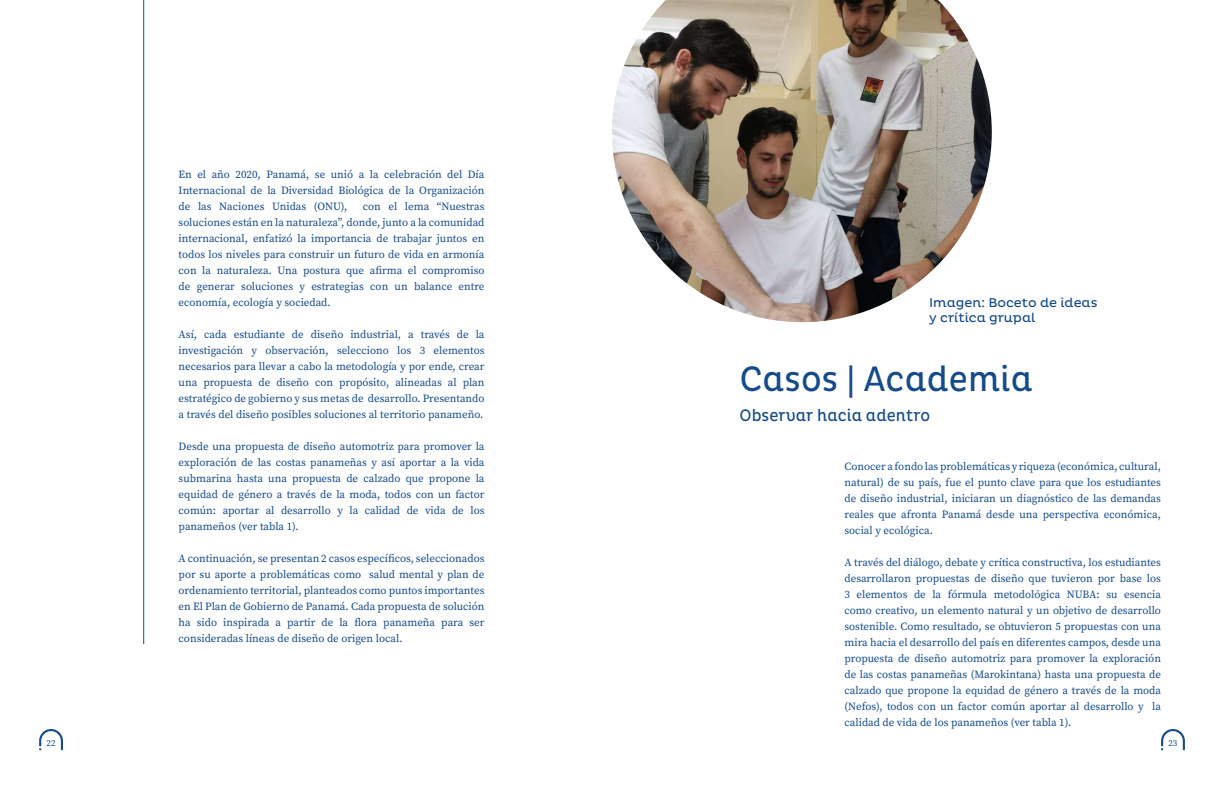
<style>
.page{position:relative;width:1224px;height:792px;background:#fff}
.page>*{position:absolute;margin:0;border:0;box-sizing:border-box;transform-origin:0 0}
.t1{font:36px "Pluto Cond";letter-spacing:.005em;color:#154b8b}
.t2{font:17px "Pluto Cond";letter-spacing:.005em;color:#154b8b}
.t3{font:13px/15.6px "Pluto";color:#154b8b}
.t4{font:11px/16px "Source Serif Pro";color:#154b8b;text-align:justify}
.t5{font:9px "Source Serif Pro";color:#154b8b}
</style>
<div class="page">
<svg style="left:1161px;top:729px;width:24px;height:21px"></svg>
<svg style="left:39px;top:729px;width:24px;height:21px"></svg>
<img style="left:612px;top:0;width:380px;height:322px">
<hr style="left:143px;top:0;width:1px;height:644px;background:#154b8b">
<p class="t4" style="left:179px;top:167px;width:307px">En el año 2020, Panamá, se unió a la celebración del Día Internacional de la Diversidad Biológica de la Organización de las Naciones Unidas (ONU),</p>
<p class="t4" style="left:179px;top:199px;width:307px;text-indent:184px">con el lema “Nuestras soluciones están en la naturaleza”, donde, junto a la comunidad internacional, enfatizó la importancia de trabajar juntos en todos los niveles para construir un futuro de vida en armonía con la naturaleza. Una postura que afirma el compromiso de generar soluciones y estrategias con un balance entre economía, ecología y sociedad.</p>
<p class="t4" style="left:179px;top:327px;width:307px">Así, cada estudiante de diseño industrial, a través de la investigación y observación, selecciono los 3 elementos necesarios para llevar a cabo la metodología y por ende, crear una propuesta de diseño con propósito, alineadas al plan estratégico de gobierno y sus metas de desarrollo. Presentando a través del diseño posibles soluciones al territorio panameño.</p>
<p class="t4" style="left:179px;top:439px;width:307px">Desde una propuesta de diseño automotriz para promover la exploración de las costas panameñas y así aportar a la vida submarina hasta una propuesta de calzado que propone la equidad de género a través de la moda, todos con un factor común: aportar al desarrollo y la calidad de vida de los panameños (ver tabla 1).</p>
<p class="t4" style="left:179px;top:551px;width:307px">A continuación, se presentan 2 casos específicos, seleccionados por su aporte a problemáticas como salud mental y plan de ordenamiento territorial, planteados como puntos importantes en El Plan de Gobierno de Panamá. Cada propuesta de solución ha sido inspirada a partir de la flora panameña para ser consideradas líneas de diseño de origen local.</p>
<p class="t3" style="left:929px;top:295px;width:170px">Imagen: Boceto de ideas y crítica grupal</p>
<h1 class="t1" style="left:739px;top:358px;width:295px">Casos | Academia</h1>
<h2 class="t2" style="left:740px;top:406px;width:192px">Observar hacia adentro</h2>
<p class="t4" style="left:844px;top:459px;width:318px">Conocer a fondo las problemáticas y riqueza (económica, cultural, natural) de su país, fue el punto clave para que los estudiantes de diseño industrial, iniciaran un diagnóstico de las demandas reales que afronta Panamá desde una perspectiva económica, social y ecológica.</p>
<p class="t4" style="left:844px;top:555px;width:318px">A través del diálogo, debate y crítica constructiva, los estudiantes desarrollaron propuestas de diseño que tuvieron por base los 3 elementos de la fórmula metodológica NUBA: su esencia como creativo, un elemento natural y un objetivo de desarrollo sostenible. Como resultado, se obtuvieron 5 propuestas con una mira hacia el desarrollo del país en diferentes campos, desde una propuesta de diseño automotriz para promover la exploración de las costas panameñas (Marokintana) hasta una propuesta de calzado que propone la equidad de género a través de la moda (Nefos), todos con un factor común aportar al desarrollo y la calidad de vida de los panameños (ver tabla 1).</p>
<p class="t5" style="left:47px;top:737px;width:10px">22</p>
<p class="t5" style="left:1168px;top:737px;width:10px">23</p>
</div>
